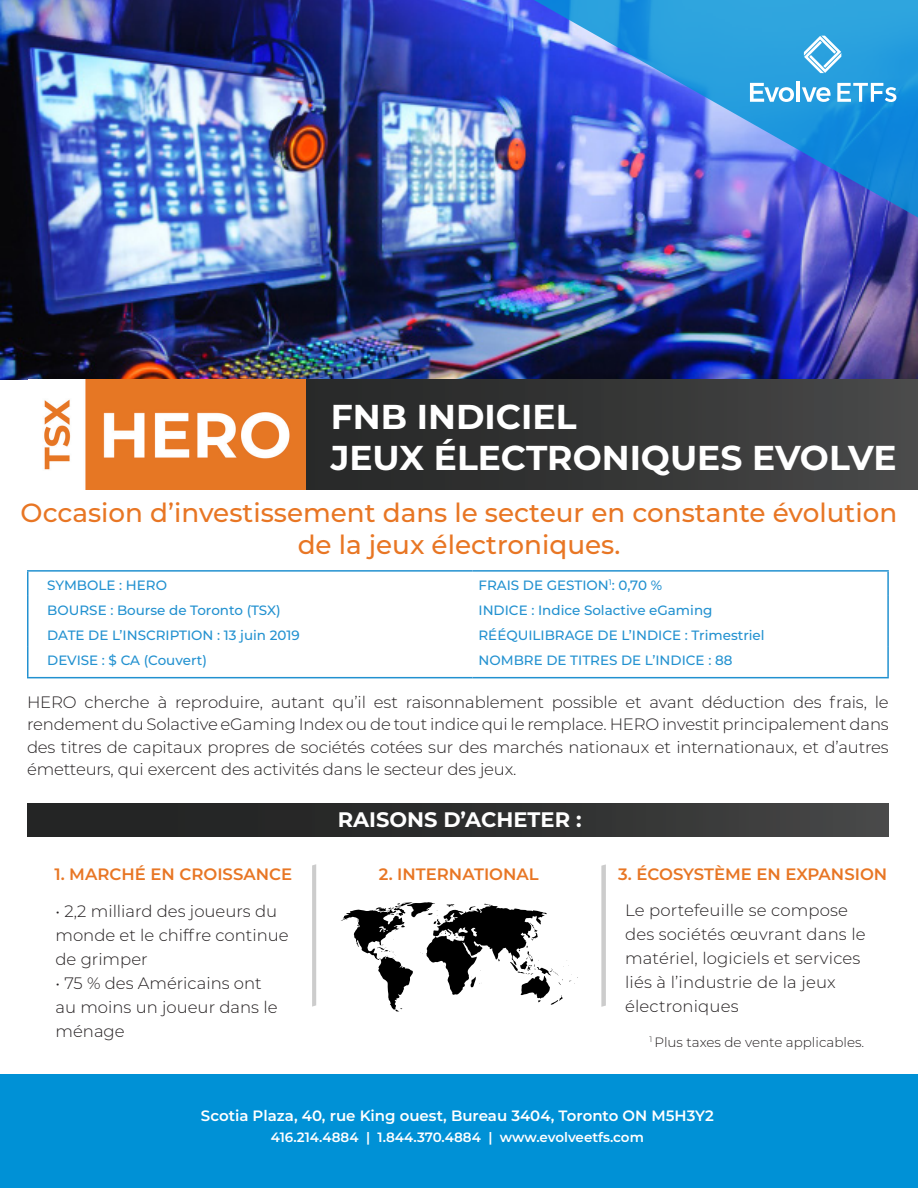
<style>
.page{position:relative;width:918px;height:1188px;background:#fff}
.page>*{position:absolute;margin:0;border:0;box-sizing:border-box;transform-origin:0 0}
.t1{font:700 34.5px "Montserrat";color:#fff}
.t2{font:500 26.25px "Montserrat";color:#e87624}
.t3{font:700 21px "Montserrat";color:#fff}
.t4{font:300 16.5px/24px "Montserrat";color:#231f20}
.t5{font:600 16.5px "Montserrat";color:#e87624}
.t6{font:600 15px "Montserrat";color:#fff}
.t7{font:500 13.5px "Montserrat";color:#2291d0}
.t8{font:600 13.5px "Montserrat";color:#fff}
.t9{font:300 13.5px "Montserrat";color:#231f20}
</style>
<div class="page">
<img style="left:0;top:0;width:918px;height:380px">
<div style="left:277px;top:380px;width:641px;height:109px;background:linear-gradient(to right,#232424,#484849)"></div>
<div style="left:27px;top:803px;width:862px;height:33px;background:linear-gradient(to right,#1d1e1e,#434343)"></div>
<svg style="left:312px;top:864px;width:4px;height:143px"></svg>
<svg style="left:601px;top:864px;width:5px;height:143px"></svg>
<div style="left:0;top:1074px;width:918px;height:114px;background:#0091d6"></div>
<svg style="left:341px;top:902px;width:237px;height:110px"></svg>
<img style="left:44px;top:380px;width:262px;height:109px">
<hr style="left:27px;top:570px;width:445px;height:2px;background:#2291d0">
<hr style="left:472px;top:570px;width:417px;height:2px;background:#2291d0">
<hr style="left:887px;top:572px;width:2px;height:24px;background:#2291d0">
<hr style="left:887px;top:596px;width:2px;height:25px;background:#2291d0">
<svg style="left:27px;top:572px;width:1px;height:74px"></svg>
<hr style="left:887px;top:621px;width:2px;height:25px;background:#2291d0">
<hr style="left:27px;top:646px;width:1px;height:31px;background:#2291d0">
<hr style="left:887px;top:646px;width:2px;height:31px;background:#2291d0">
<hr style="left:27px;top:677px;width:445px;height:1px;background:#2291d0">
<hr style="left:472px;top:677px;width:417px;height:1px;background:#2291d0">
<img style="left:534px;top:0;width:384px;height:218px">
<svg style="left:804px;top:36px;width:37px;height:37px"></svg>
<svg style="left:750px;top:83px;width:44px;height:19px"></svg>
<hr style="left:797px;top:82px;width:3px;height:20px;background:#fff">
<svg style="left:802px;top:87px;width:29px;height:15px"></svg>
<svg style="left:837px;top:83px;width:59px;height:19px"></svg>
<p class="t1" style="left:331px;top:391px;width:247px">FNB INDICIEL</p>
<p class="t1" style="left:331px;top:433px;width:567px">JEUX ÉLECTRONIQUES EVOLVE</p>
<p class="t2" style="left:21px;top:495px;width:878px">Occasion d’investissement dans le secteur en constante évolution</p>
<p class="t2" style="left:298px;top:526px;width:324px">de la jeux électroniques.</p>
<p class="t7" style="left:47px;top:576px;width:121px">SYMBOLE : HERO</p>
<p class="t7" style="left:478px;top:576px;width:185px">FRAIS DE GESTION<sup>1</sup>: 0,70 %</p>
<p class="t7" style="left:47px;top:601px;width:235px">BOURSE : Bourse de Toronto (TSX)</p>
<p class="t7" style="left:478px;top:601px;width:236px">INDICE : Indice Solactive eGaming</p>
<p class="t7" style="left:47px;top:626px;width:254px">DATE DE L’INSCRIPTION : 13 juin 2019</p>
<p class="t7" style="left:478px;top:626px;width:288px">RÉÉQUILIBRAGE DE L’INDICE : Trimestriel</p>
<p class="t7" style="left:47px;top:651px;width:161px">DEVISE : $ CA (Couvert)</p>
<p class="t7" style="left:478px;top:651px;width:255px">NOMBRE DE TITRES DE L’INDICE : 88</p>
<p class="t4" style="left:27px;top:690px;width:863px;line-height:22.5px;text-align:justify">HERO cherche à reproduire, autant qu’il est raisonnablement possible et avant déduction des frais, le rendement du Solactive eGaming Index ou de tout indice qui le remplace. HERO investit principalement dans des titres de capitaux propres de sociétés cotées sur des marchés nationaux et internationaux, et d’autres émetteurs, qui exercent des activités dans le secteur des jeux.</p>
<p class="t3" style="left:338px;top:805px;width:245px">RAISONS D’ACHETER :</p>
<p class="t5" style="left:54px;top:863px;width:239px">1. MARCHÉ EN CROISSANCE</p>
<p class="t5" style="left:379px;top:863px;width:161px">2. INTERNATIONAL</p>
<p class="t5" style="left:618px;top:863px;width:270px">3. ÉCOSYSTÈME EN EXPANSION</p>
<p class="t4" style="left:625px;top:898px;width:242px">Le portefeuille se compose des sociétés œuvrant dans le matériel, logiciels et services liés à l’industrie de la jeux</p>
<p class="t4" style="left:625px;top:994px;width:115px">électroniques</p>
<p class="t4" style="left:56px;top:898px;width:235px">• 2,2 milliard des joueurs du monde et le chiffre continue</p>
<p class="t4" style="left:56px;top:946px;width:94px">de grimper</p>
<p class="t4" style="left:56px;top:970px;width:224px">• 75 % des Américains ont au moins un joueur dans le ménage</p>
<p class="t9" style="left:650px;top:1033px;width:216px"><sup>1</sup> Plus taxes de vente applicables.</p>
<p class="t6" style="left:201px;top:1105px;width:514px">Scotia Plaza, 40, rue King ouest, Bureau 3404, Toronto ON M5H3Y2</p>
<p class="t8" style="left:271px;top:1128px;width:375px">416.214.4884 | 1.844.370.4884 | www.evolveetfs.com</p>
</div>
